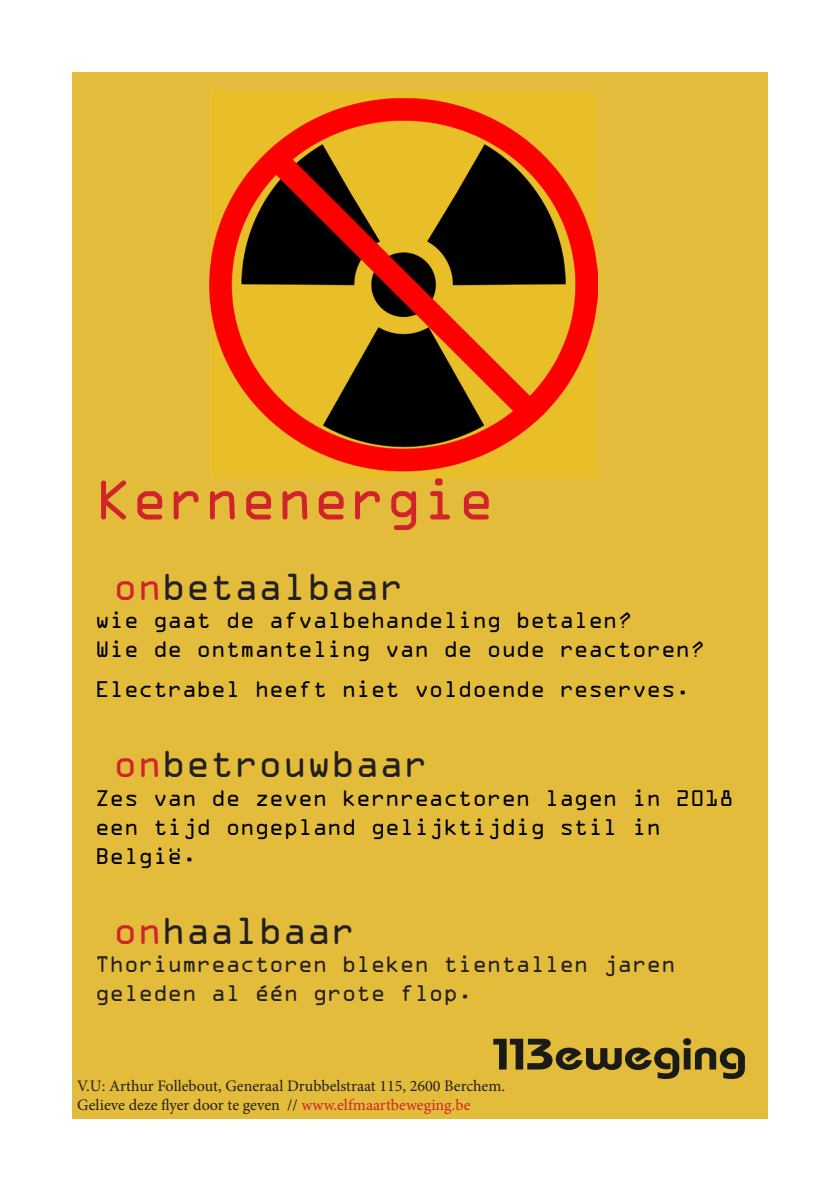
<style>
.page{position:relative;width:840px;height:1191px;background:#fff}
.page>*{position:absolute;margin:0;border:0;box-sizing:border-box;transform-origin:0 0}
.t1{font:60px "OCRA Extended";color:#d1232a}
.t2{font:40px "OCRA Extended";color:#231f20}
.t3{font:24px/28.8px "OCRA Extended";color:#000}
.t4{font:24px "OCRA Extended";color:#231f20}
.t5{font:16px "Minion Pro";color:#231f20}
.s1{color:#d1232a}
</style>
<div class="page">
<div style="left:72px;top:72px;width:695px;height:1047px;background:#e4bc3b"></div>
<img style="left:209px;top:92px;width:388px;height:385px">
<svg style="left:493px;top:1038px;width:251px;height:41px"></svg>
<p class="t1" style="left:95px;top:468px;width:400px">Kernenergie</p>
<p class="t2" style="left:113px;top:565px;width:291px"><span class="s1">on</span>betaalbaar</p>
<p class="t3" style="left:95px;top:606px;width:538px">wie gaat de afvalbehandeling betalen?</p>
<p class="t3" style="left:95px;top:634px;width:610px">Wie de ontmanteling van de oude reactoren?</p>
<p class="t3" style="left:95px;top:674px;width:596px">Electrabel heeft niet voldoende reserves.</p>
<p class="t2" style="left:113px;top:743px;width:316px"><span class="s1">on</span>betrouwbaar</p>
<p class="t3" style="left:95px;top:783px;width:639px">Zes van de zeven kernreactoren lagen in 2018 een tijd ongepland gelijktijdig stil in</p>
<p class="t3" style="left:95px;top:841px;width:103px">België.</p>
<p class="t2" style="left:113px;top:909px;width:243px"><span class="s1">on</span>haalbaar</p>
<p class="t4" style="left:95px;top:952px;width:581px">Thoriumreactoren bleken tientallen jaren</p>
<p class="t4" style="left:95px;top:980px;width:378px">geleden al één grote flop.</p>
<p class="t5" style="left:77px;top:1074px;width:429px">V.U: Arthur Follebout, Generaal Drubbelstraat 115, 2600 Berchem.</p>
<p class="t5" style="left:77px;top:1094px;width:394px">Gelieve deze flyer door te geven // <span class="s1">www.elfmaartbeweging.be</span></p>
</div>
